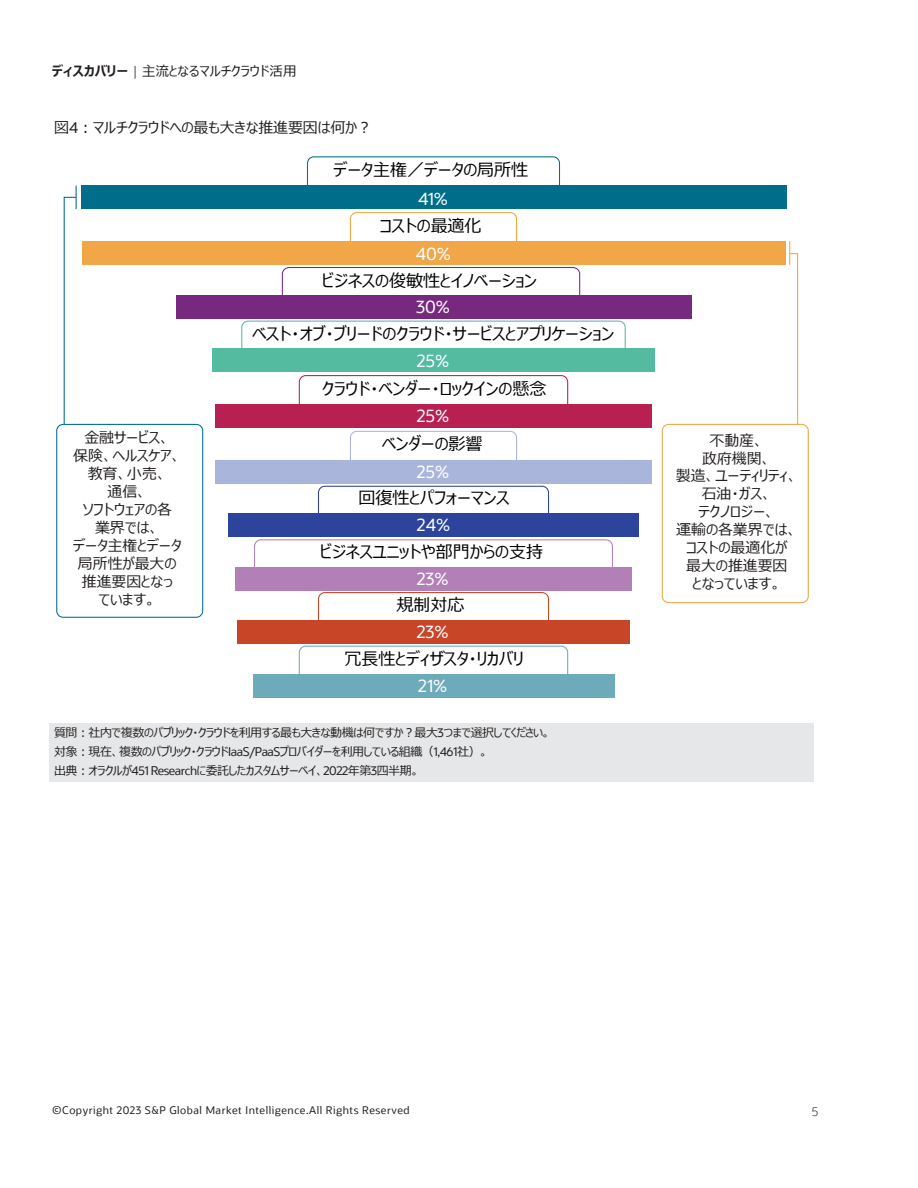
<style>
.page{position:relative;width:918px;height:1188px;background:#fff}
.page>*{position:absolute;margin:0;border:0;box-sizing:border-box;transform-origin:0 0}
.t1{font:17.1px "Meiryo UI";letter-spacing:-.005em;color:#000}
.t2{font:17.1px "Oracle Sans";color:#fff}
.t3{font:15px "Meiryo UI";letter-spacing:-.01em;color:#231f20}
.t4{font:14.85px/17.9px "Meiryo UI";letter-spacing:-.005em;color:#231f20;text-align:center}
.t5{font:13.5px "Meiryo UI";color:#231f20}
.t6{font:12px/18.9px "Meiryo UI";letter-spacing:-.04em;color:#231f20}
.t7{font:300 12px "Oracle Sans";color:#231f20}
.t8{font:10.5px "Oracle Sans";letter-spacing:.05em;color:#231f20}
.s1{font-weight:700}
.s2{font-family:"Oracle Sans";font-weight:300}
.s3{font-family:"Oracle Sans"}
</style>
<div class="page">
<div style="left:50px;top:723px;width:764px;height:21px;background:#e6e7e8"></div>
<div style="left:50px;top:742px;width:764px;height:21px;background:#e6e7e8"></div>
<div style="left:50px;top:761px;width:764px;height:21px;background:#e6e7e8"></div>
<div style="left:662px;top:424px;width:147px;height:179px;border:1px solid #f1a648;border-radius:6px"></div>
<svg style="left:789px;top:241px;width:10px;height:184px"></svg>
<div style="left:307px;top:156px;width:253px;height:40px;border:1px solid #006e8a;border-radius:6px"></div>
<div style="left:350px;top:212px;width:167px;height:39px;border:1px solid #f1a648;border-radius:6px"></div>
<div style="left:282px;top:267px;width:298px;height:39px;border:1px solid #772980;border-radius:7px"></div>
<div style="left:176px;top:295px;width:515px;height:23px;background:#772980"></div>
<div style="left:82px;top:241px;width:703px;height:24px;background:#f1a648"></div>
<div style="left:81px;top:186px;width:705px;height:23px;background:#006e8a"></div>
<div style="left:56px;top:424px;width:147px;height:194px;border:1px solid #006e8a;border-radius:6px"></div>
<svg style="left:63px;top:186px;width:14px;height:239px"></svg>
<div style="left:299px;top:375px;width:269px;height:39px;border:1px solid #b92052;border-radius:6px"></div>
<div style="left:350px;top:431px;width:167px;height:39px;border:1px solid #aab5dc;border-radius:6px"></div>
<div style="left:318px;top:486px;width:231px;height:39px;border:1px solid #2c449c;border-radius:6px"></div>
<div style="left:254px;top:539px;width:359px;height:40px;border:1px solid #b280b6;border-radius:6px"></div>
<div style="left:318px;top:592px;width:231px;height:39px;border:1px solid #c84527;border-radius:6px"></div>
<div style="left:299px;top:646px;width:269px;height:39px;border:1px solid #6dabbb;border-radius:6px"></div>
<div style="left:241px;top:321px;width:385px;height:39px;border:1px solid #55bba0;border-radius:6px"></div>
<div style="left:253px;top:674px;width:361px;height:24px;background:#6dabbb"></div>
<div style="left:237px;top:621px;width:393px;height:23px;background:#c84527"></div>
<div style="left:235px;top:567px;width:397px;height:23px;background:#b280b6"></div>
<div style="left:228px;top:514px;width:411px;height:23px;background:#2c449c"></div>
<div style="left:215px;top:460px;width:437px;height:23px;background:#aab5dc"></div>
<div style="left:215px;top:404px;width:437px;height:24px;background:#b92052"></div>
<div style="left:212px;top:349px;width:443px;height:23px;background:#55bba0"></div>
<p class="t5" style="left:52px;top:61px;width:246px"><span class="s1">ディスカバリー</span> <span class="s2">|</span> 主流となるマルチクラウド活用</p>
<p class="t3" style="left:54px;top:117px;width:320px">図<span class="s3">4</span>︓マルチクラウドへの最も大きな推進要因は何か︖</p>
<p class="t1" style="left:334px;top:158px;width:196px">データ主権／データの局所性</p>
<p class="t2" style="left:418px;top:188px;width:31px">41%</p>
<p class="t1" style="left:380px;top:214px;width:103px">コストの最適化</p>
<p class="t1" style="left:322px;top:269px;width:216px">ビジネスの俊敏性とイノベーション</p>
<p class="t2" style="left:416px;top:244px;width:37px">40%</p>
<p class="t4" style="left:73px;top:430px;width:110px">金融サービス、<br>保険、ヘルスケア、教育、小売、<br>通信、<br>ソフトウェアの各業界では、<br>データ主権とデータ局所性が最大の推進要因となっ<br>ています。</p>
<p class="t2" style="left:416px;top:297px;width:35px">30%</p>
<p class="t1" style="left:252px;top:322px;width:363px">ベスト・オブ・ブリードのクラウド・サービスとアプリケーション</p>
<p class="t1" style="left:322px;top:377px;width:226px">クラウド・ベンダー・ロックインの懸念</p>
<p class="t1" style="left:382px;top:432px;width:102px">ベンダーの影響</p>
<p class="t1" style="left:358px;top:486px;width:153px">回復性とパフォーマンス</p>
<p class="t1" style="left:320px;top:540px;width:225px">ビジネスユニットや部門からの支持</p>
<p class="t1" style="left:397px;top:593px;width:70px">規制対応</p>
<p class="t1" style="left:345px;top:647px;width:180px">冗長性とディザスタ・リカバリ</p>
<p class="t2" style="left:417px;top:350px;width:34px">25%</p>
<p class="t2" style="left:417px;top:406px;width:34px">25%</p>
<p class="t2" style="left:417px;top:461px;width:34px">25%</p>
<p class="t2" style="left:417px;top:515px;width:35px">24%</p>
<p class="t2" style="left:417px;top:568px;width:33px">23%</p>
<p class="t2" style="left:417px;top:622px;width:33px">23%</p>
<p class="t2" style="left:418px;top:675px;width:31px">21%</p>
<p class="t6" style="left:54px;top:724px;width:498px">質問︓社内で複数のパブリック・クラウドを利用する最も大きな動機は何ですか︖最大<span class="s3">3</span>つまで選択してください。対象︓現在、複数のパブリック・クラウド<span class="s3">IaaS/PaaS</span>プロバイダーを利用している組織（<span class="s3">1,461</span>社）。<br>出典︓オラクルが<span class="s3">451 Research</span>に委託したカスタムサーベイ、<span class="s3">2022</span>年第<span class="s3">3</span>四半期。</p>
<p class="t4" style="left:676px;top:432px;width:123px">不動産、<br>政府機関、<br>製造、ユーティリティ、石油・ガス、<br>テクノロジー、<br>運輸の各業界では、コストの最適化が<br>最大の推進要因<br>となっています。</p>
<p class="t8" style="left:52px;top:1104px;width:359px">©Copyright 2023 S&amp;P Global Market Intelligence.All Rights Reserved</p>
<p class="t7" style="left:812px;top:1104px;width:8px">5</p>
</div>
